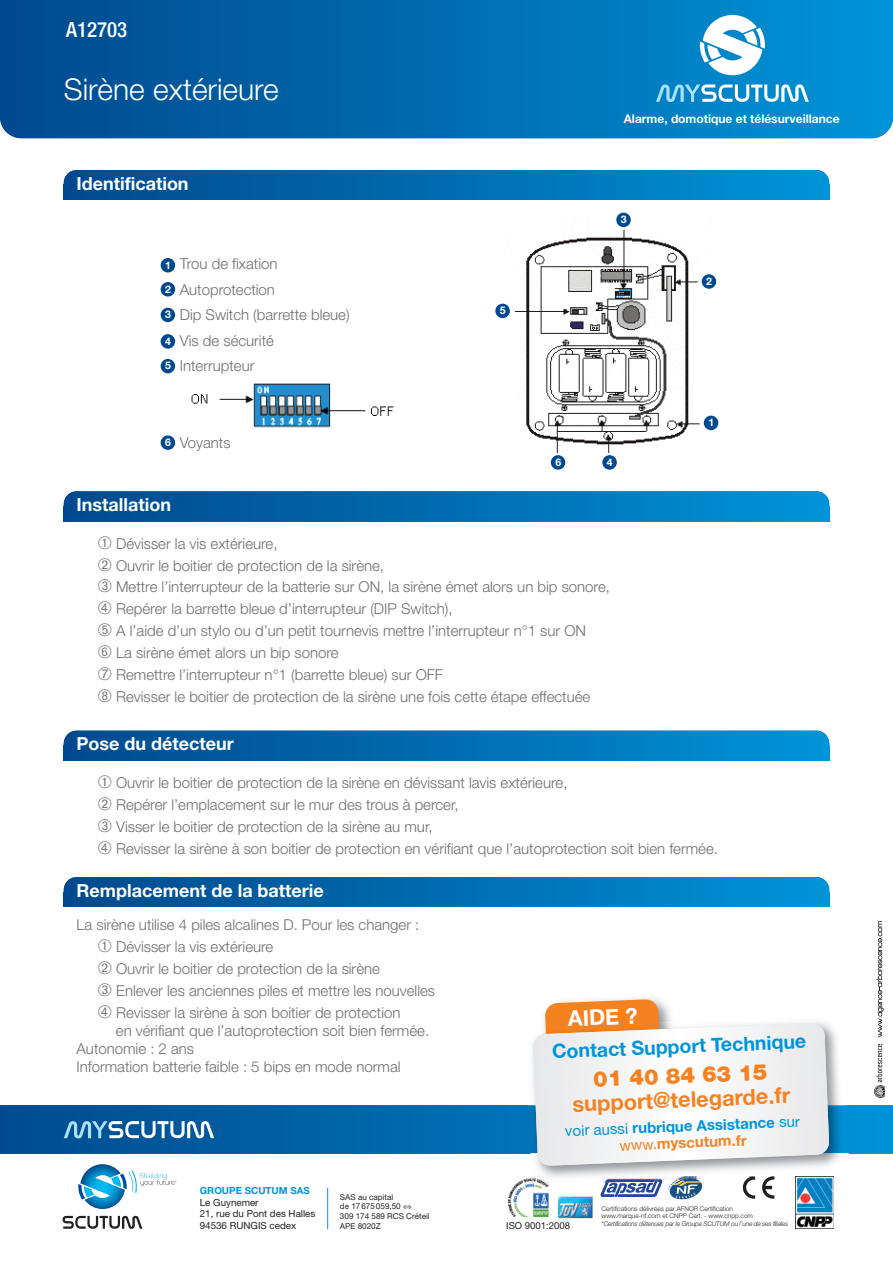
<style>
.page{position:relative;width:893px;height:1263px;background:#fff}
.page>*{position:absolute;margin:0;border:0;box-sizing:border-box;transform-origin:0 0}
.t1{font:300 30px "Helvetica Neue";color:#fff}
.t2{font:700 21.75px "Helvetica Neue";color:#f58220}
.t3{font:900 21.75px "Helvetica Neue";color:#f58220}
.t4{font:700 21.75px "Helvetica Neue";color:#fff}
.t5{font:500 condensed 21px "Helvetica Neue";color:#fff}
.t6{font:700 19.5px "Helvetica Neue";color:#0095d9}
.t7{font:700 18px "Helvetica Neue";color:#fff}
.t8{font:300 15px/21.9px "Helvetica Neue";color:#6c6d70}
.t9{font:700 15px/16.5px "Helvetica Neue";color:#0095d9;text-align:center}
.t10{font:700 12px "Helvetica Neue";color:#fff}
.t11{font:700 10.5px "Helvetica Neue";color:#fff}
.t12{font:9.75px/11.7px "Helvetica Neue";color:#231f20}
.t13{font:700 9.75px "Helvetica Neue";color:#0095d9}
.t14{font:9.6px "Helvetica Neue";color:#231f20}
.t15{font:8.1px/9.8px "Helvetica Neue";color:#231f20}
.t16{font:300 6.45px/7.8px "Helvetica Neue";color:#231f20}
.t17{font:italic 300 6.45px "Helvetica Neue";letter-spacing:-.025em;color:#231f20}
.s1{font-weight:400}
.s2{font-weight:400;color:#f58220}
.s3{color:#f58220}
</style>
<div class="page">
<svg style="left:0;top:0;width:893px;height:138px;background:#006caf"></svg>
<svg style="left:700px;top:15px;width:65px;height:60px"></svg>
<svg style="left:656px;top:84px;width:153px;height:18px"></svg>
<div style="left:64px;top:170px;width:765px;height:30px;background:linear-gradient(to right,#01488c,#0093d7);border-radius:13px"></div>
<svg style="left:64px;top:185px;width:765px;height:15px;background:#006db1"></svg>
<img style="left:496px;top:213px;width:216px;height:256px">
<div style="left:704px;top:416px;width:14px;height:14px;background:#01498e;border-radius:50%"></div>
<div style="left:702px;top:274px;width:14px;height:15px;background:#01498e;border-radius:50%"></div>
<div style="left:616px;top:213px;width:15px;height:14px;background:#01498e;border-radius:50%"></div>
<div style="left:602px;top:455px;width:15px;height:15px;background:#01498e;border-radius:50%"></div>
<div style="left:551px;top:455px;width:14px;height:15px;background:#01498e;border-radius:50%"></div>
<div style="left:495px;top:304px;width:15px;height:14px;background:#01498e;border-radius:50%"></div>
<div style="left:161px;top:258px;width:14px;height:14px;background:#01498e;border-radius:50%"></div>
<div style="left:161px;top:282px;width:14px;height:15px;background:#01498e;border-radius:50%"></div>
<div style="left:161px;top:308px;width:14px;height:14px;background:#01498e;border-radius:50%"></div>
<div style="left:161px;top:334px;width:14px;height:15px;background:#01498e;border-radius:50%"></div>
<div style="left:161px;top:359px;width:14px;height:14px;background:#01498e;border-radius:50%"></div>
<div style="left:161px;top:435px;width:14px;height:15px;background:#01498e;border-radius:50%"></div>
<div style="left:64px;top:491px;width:765px;height:30px;background:linear-gradient(to right,#01488c,#0093d7);border-radius:13px"></div>
<svg style="left:64px;top:506px;width:765px;height:15px;background:#006db1"></svg>
<div style="left:64px;top:731px;width:765px;height:29px;background:linear-gradient(to right,#01488c,#0093d7);border-radius:13px"></div>
<svg style="left:64px;top:745px;width:765px;height:15px;background:#006db1"></svg>
<img style="left:191px;top:383px;width:203px;height:45px">
<svg style="left:0;top:1105px;width:893px;height:48px;background:#0063a7"></svg>
<hr style="left:327px;top:1188px;width:1px;height:41px;background:#0095d9">
<svg style="left:601px;top:1185px;width:60px;height:12px"></svg>
<svg style="left:668px;top:1185px;width:34px;height:14px"></svg>
<img style="left:558px;top:1196px;width:35px;height:22px">
<img style="left:508px;top:1178px;width:41px;height:40px">
<img style="left:796px;top:1185px;width:38px;height:44px">
<img style="left:530px;top:1153px;width:319px;height:32px">
<img style="left:532px;top:1026px;width:307px;height:79px">
<img style="left:528px;top:1105px;width:321px;height:48px">
<img style="left:601px;top:1176px;width:101px;height:7px">
<img style="left:531px;top:1175px;width:19px;height:11px">
<svg style="left:743px;top:1176px;width:31px;height:23px"></svg>
<svg style="left:533px;top:999px;width:296px;height:167px"></svg>
<svg style="left:874px;top:1044px;width:11px;height:54px"></svg>
<svg style="left:876px;top:921px;width:8px;height:116px"></svg>
<svg style="left:64px;top:1121px;width:150px;height:17px"></svg>
<svg style="left:63px;top:1216px;width:79px;height:13px"></svg>
<svg style="left:78px;top:1164px;width:98px;height:45px"></svg>
<div style="left:64px;top:877px;width:765px;height:30px;background:linear-gradient(to right,#01488c,#0093d7);border-radius:13px"></div>
<svg style="left:64px;top:892px;width:765px;height:15px;background:#006db1"></svg>
<h3 class="t5" style="left:66px;top:22px;width:63px">A12703</h3>
<h1 class="t1" style="left:64px;top:79px;width:216px">Sirène extérieure</h1>
<p class="t10" style="left:624px;top:115px;width:217px">Alarme, domotique et télésurveillance</p>
<p class="t7" style="left:77px;top:177px;width:114px">Identification</p>
<p class="t11" style="left:165px;top:261px;width:7px">1</p>
<p class="t11" style="left:165px;top:285px;width:7px">2</p>
<p class="t11" style="left:165px;top:311px;width:7px">3</p>
<p class="t11" style="left:165px;top:337px;width:7px">4</p>
<p class="t11" style="left:165px;top:362px;width:7px">5</p>
<p class="t8" style="left:180px;top:253px;width:171px;line-height:25.5px">Trou de fixation<br>Autoprotection<br>Dip Switch (barrette bleue)<br>Vis de sécurité<br>Interrupteur</p>
<p class="t11" style="left:500px;top:307px;width:7px">5</p>
<p class="t11" style="left:621px;top:216px;width:7px">3</p>
<p class="t11" style="left:165px;top:438px;width:7px">6</p>
<p class="t8" style="left:180px;top:433px;width:52px">Voyants</p>
<p class="t7" style="left:77px;top:498px;width:96px">Installation</p>
<p class="t11" style="left:555px;top:458px;width:7px">6</p>
<p class="t11" style="left:607px;top:458px;width:7px">4</p>
<p class="t8" style="left:98px;top:534px;width:514px">➀ Dévisser la vis extérieure,<br>➁ Ouvrir le boitier de protection de la sirène,<br>➂ Mettre l’interrupteur de la batterie sur ON, la sirène émet alors un bip sonore, ➃ Repérer la barrette bleue d’interrupteur (DIP Switch),<br>➄ A l’aide d’un stylo ou d’un petit tournevis mettre l’interrupteur n°1 sur ON<br>➅ La sirène émet alors un bip sonore<br>➆ Remettre l’interrupteur n°1 (barrette bleue) sur OFF<br>➇ Revisser le boitier de protection de la sirène une fois cette étape effectuée</p>
<p class="t7" style="left:77px;top:737px;width:159px">Pose du détecteur</p>
<p class="t11" style="left:706px;top:277px;width:7px">2</p>
<p class="t11" style="left:708px;top:419px;width:7px">1</p>
<p class="t8" style="left:98px;top:773px;width:622px">➀ Ouvrir le boitier de protection de la sirène en dévissant lavis extérieure,<br>➁ Repérer l’emplacement sur le mur des trous à percer,<br>➂ Visser le boitier de protection de la sirène au mur,<br>➃ Revisser la sirène à son boitier de protection en vérifiant que l’autoprotection soit bien fermée.</p>
<p class="t7" style="left:77px;top:884px;width:249px">Remplacement de la batterie</p>
<p class="t8" style="left:98px;top:915px;width:339px;text-indent:-21px">La sirène utilise 4 piles alcalines D. Pour les changer :<br>➀ Dévisser la vis extérieure<br>➁ Ouvrir le boitier de protection de la sirène<br>➂ Enlever les anciennes piles et mettre les nouvelles ➃ Revisser la sirène à son boitier de protection</p>
<p class="t8" style="left:77px;top:1023px;width:354px;line-height:18px;text-indent:39px">en vérifiant que l’autoprotection soit bien fermée.<br>Autonomie : 2 ans<br>Information batterie faible : 5 bips en mode normal</p>
<p class="t13" style="left:200px;top:1187px;width:111px">GROUPE SCUTUM SAS</p>
<p class="t12" style="left:200px;top:1197px;width:117px">Le Guynemer<br>21, rue du Pont des Halles<br>94536 RUNGIS cedex</p>
<p class="t15" style="left:340px;top:1192px;width:91px">SAS au capital<br>de 17675059,50 ⇔<br>309 174 589 RCS Créteil<br>APE 8020Z</p>
<h2 class="t4" style="left:568px;top:1011px;width:71px;rotate:-2deg">AIDE ?</h2>
<h3 class="t6" style="left:552px;top:1044px;width:256px;rotate:-2deg">Contact Support Technique</h3>
<h2 class="t3" style="left:593px;top:1071px;width:176px;rotate:-2deg">01 40 84 63 15</h2>
<h2 class="t2" style="left:572px;top:1095px;width:219px;rotate:-2deg">support@telegarde.fr</h2>
<p class="t9" style="left:565px;top:1123px;width:237px;rotate:-2deg"><span class="s1">voir aussi</span> rubrique Assistance <span class="s1">sur </span><span class="s2">www.</span><span class="s3">myscutum.fr</span></p>
<p class="t14" style="left:506px;top:1221px;width:65px">ISO 9001:2008</p>
<p class="t16" style="left:602px;top:1205px;width:153px">Certifications délivrées par AFNOR Certification www.marque-nf.com et CNPP Cert. - www.cnpp.com</p>
<p class="t17" style="left:602px;top:1221px;width:188px">*Certifications détenues par le Groupe SCUTUM ou l’une de ses filiales</p>
</div>
